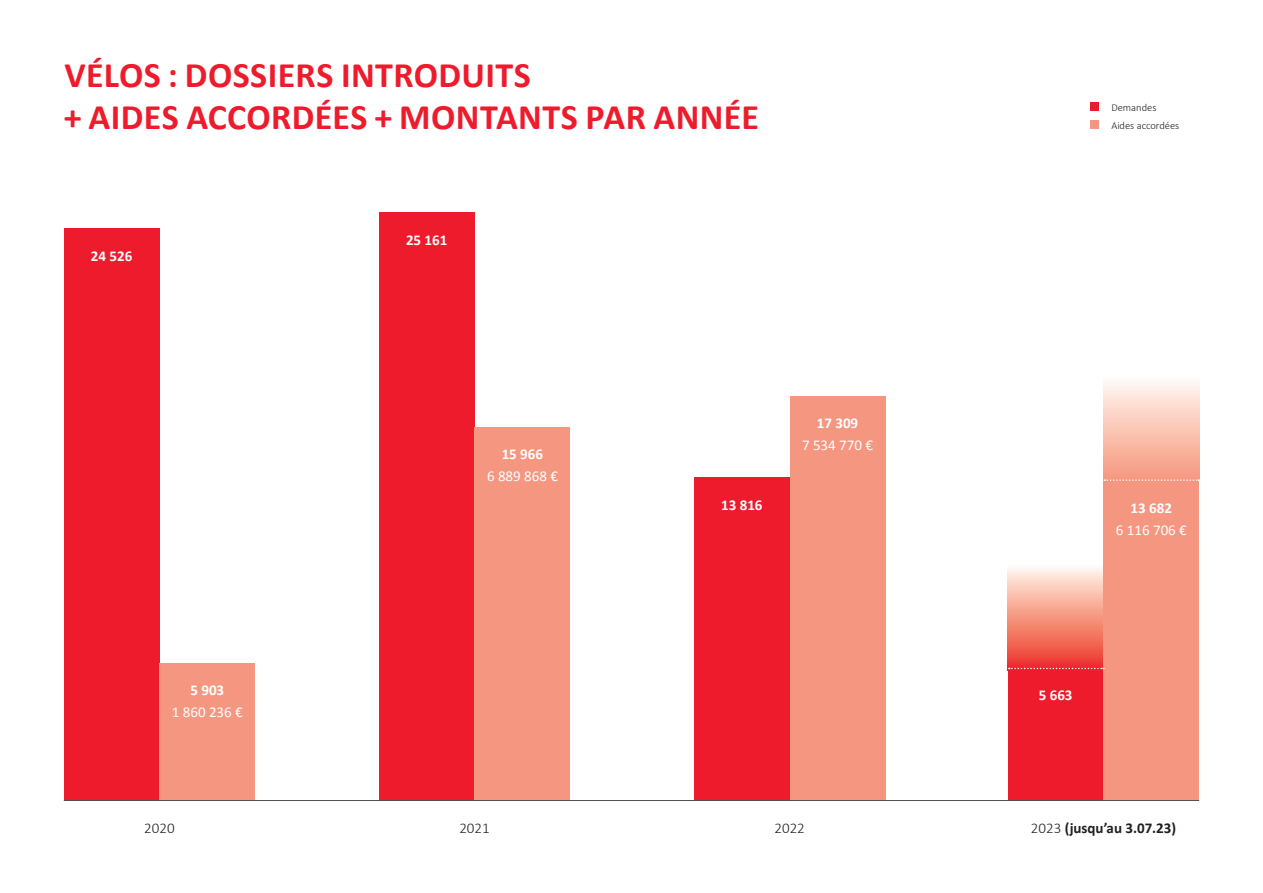
<style>
.page{position:relative;width:1263px;height:893px;background:#fff}
.page>*{position:absolute;margin:0;border:0;box-sizing:border-box;transform-origin:0 0}
.t1{font:700 36px/42px "Calibri";letter-spacing:.01em;color:#ee1b2c}
.t2{font:700 15px "Calibri";color:#fff}
.t3{font:15px "Calibri";color:#fff}
.t4{font:700 15px "Calibri";color:#231f20}
.t5{font:300 15px "Calibri";color:#231f20}
.t6{font:300 10.5px/17.5px "Calibri";color:#231f20}
.s1{font-weight:300}
</style>
<div class="page">
<div style="left:64px;top:228px;width:95px;height:572px;background:#ee1b2c"></div>
<div style="left:379px;top:212px;width:96px;height:588px;background:#ee1b2c"></div>
<div style="left:694px;top:477px;width:96px;height:323px;background:#ee1b2c"></div>
<div style="left:1008px;top:668px;width:95px;height:132px;background:#ee1b2c"></div>
<div style="left:1008px;top:564px;width:95px;height:106px;background:linear-gradient(to bottom,#fffeee,#ed3121)"></div>
<div style="left:1103px;top:374px;width:96px;height:106px;background:linear-gradient(to bottom,#fffdf9,#f6977d)"></div>
<div style="left:159px;top:663px;width:96px;height:137px;background:#f59680"></div>
<div style="left:475px;top:427px;width:95px;height:373px;background:#f59680"></div>
<div style="left:790px;top:396px;width:95px;height:404px;background:#f59680"></div>
<div style="left:1103px;top:480px;width:96px;height:320px;background:#f59680"></div>
<hr style="left:64px;top:800px;width:1135px;height:1px;background:#505255">
<div style="left:1090px;top:103px;width:8px;height:8px;background:#ee1b2c"></div>
<div style="left:1090px;top:120px;width:8px;height:9px;background:#f59680"></div>
<svg style="left:1009px;top:668px;width:95px;height:1px"></svg>
<svg style="left:1104px;top:479px;width:95px;height:2px"></svg>
<p class="t1" style="left:64px;top:52px;width:697px">VÉLOS : DOSSIERS INTRODUITS<br>+ AIDES ACCORDÉES + MONTANTS PAR ANNÉE</p>
<p class="t2" style="left:91px;top:245px;width:43px">24 526</p>
<p class="t2" style="left:406px;top:230px;width:43px">25 161</p>
<p class="t2" style="left:502px;top:444px;width:43px">15 966</p>
<p class="t3" style="left:487px;top:466px;width:73px">6 889 868 €</p>
<p class="t2" style="left:721px;top:494px;width:43px">13 816</p>
<p class="t2" style="left:817px;top:412px;width:43px">17 309</p>
<p class="t3" style="left:802px;top:434px;width:73px">7 534 770 €</p>
<p class="t2" style="left:190px;top:680px;width:35px">5 903</p>
<p class="t3" style="left:172px;top:702px;width:73px">1 860 236 €</p>
<p class="t6" style="left:1111px;top:99px;width:69px">Demandes<br>Aides accordées</p>
<p class="t2" style="left:1131px;top:497px;width:43px">13 682</p>
<p class="t3" style="left:1116px;top:519px;width:73px">6 116 706 €</p>
<p class="t2" style="left:1039px;top:684px;width:35px">5 663</p>
<p class="t5" style="left:144px;top:818px;width:32px">2020</p>
<p class="t5" style="left:459px;top:818px;width:32px">2021</p>
<p class="t5" style="left:774px;top:818px;width:32px">2022</p>
<p class="t4" style="left:1031px;top:817px;width:147px"><span class="s1">2023</span> (jusqu’au 3.07.23)</p>
</div>
